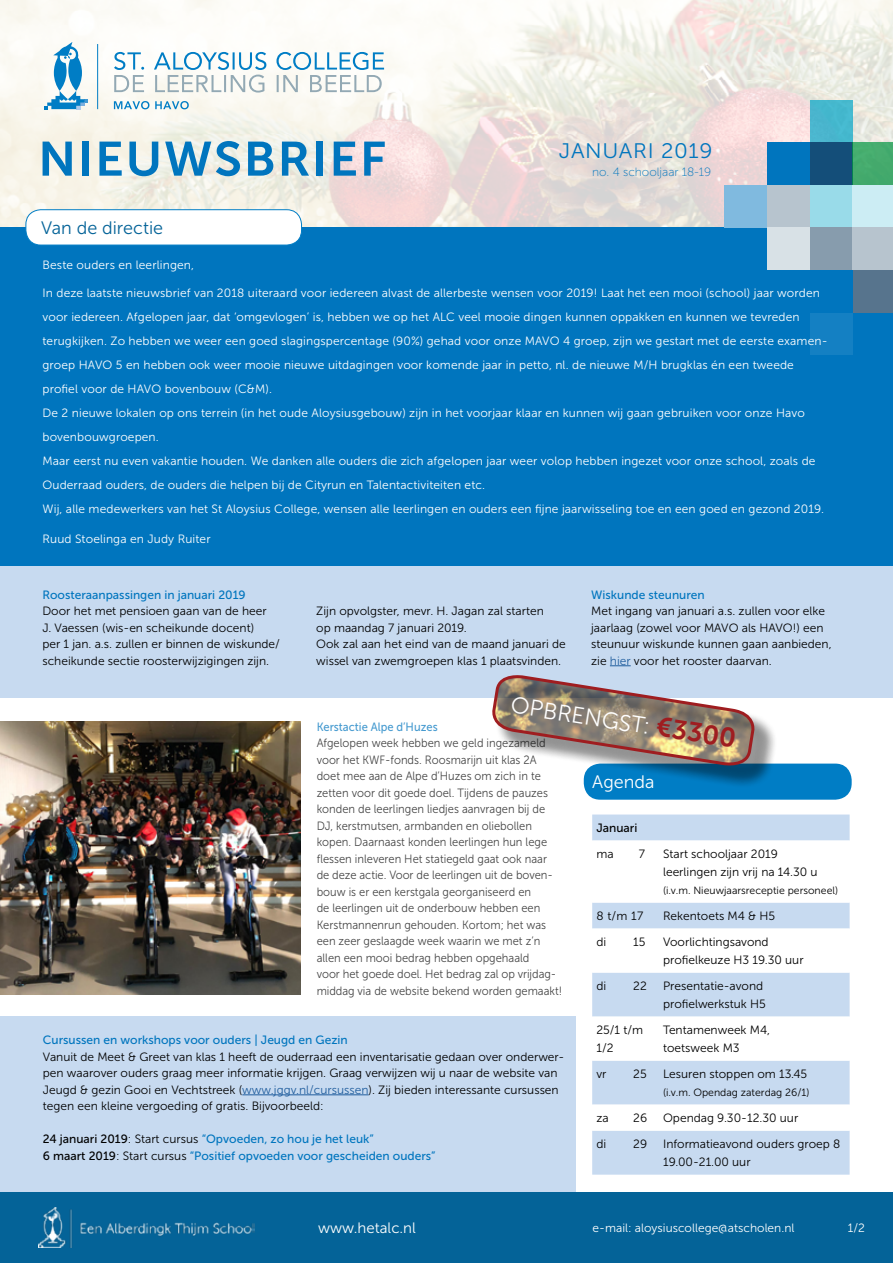
<style>
.page{position:relative;width:893px;height:1263px;background:#fff}
.page>*{position:absolute;margin:0;border:0;box-sizing:border-box;transform-origin:0 0}
.t1{font:48px "Museo Sans 700";letter-spacing:.03em;color:#0075be;scale:1.05 1}
.t2{font:22.95px "Museo Sans 300";color:#fff}
.t3{font:21px "Museo Sans 300";letter-spacing:.03em;color:#0075be;scale:1.05 1}
.t4{font:18px "Museo Sans 300";color:#046398}
.t5{font:18px "Museo Sans 300";color:#fff}
.t6{font:15px "Museo Sans 300";color:#fff}
.t7{font:12px/24px "Museo Sans 300";letter-spacing:.01em;color:#fff}
.t8{font:12px/16.5px "Museo Sans 300";color:#000}
.t9{font:12px/16.5px "Museo Sans 300";color:#000;scale:.93 1}
.t10{font:12px/16.5px "Museo Sans 500";color:#0075be}
.t11{font:12px "Museo Sans 500";color:#0075be;scale:.93 1}
.t12{font:12px "Museo Sans 100";color:#0075be}
.t13{font:12px "Museo Sans 500";color:#000}
.t14{font:10.5px "Museo Sans 300";color:#000}
.s1{color:#215e9e}
.s2{font-family:"Museo Sans 700";font-size:26.85px;color:#9f1d20}
.s3{color:#000}
.s4{font-family:"Museo Sans 300";color:#000}
</style>
<div class="page">
<img style="left:0;top:0;width:893px;height:227px">
<div style="left:0;top:544px;width:893px;height:154px;background:#c7daf0"></div>
<div style="left:0;top:1016px;width:575px;height:177px;background:#c7daf0"></div>
<div style="left:0;top:227px;width:893px;height:339px;background:#0075be"></div>
<svg style="left:44px;top:42px;width:44px;height:67px"></svg>
<hr style="left:97px;top:44px;width:1px;height:65px;background:#007dc5">
<svg style="left:114px;top:52px;width:270px;height:41px"></svg>
<svg style="left:114px;top:101px;width:35px;height:8px"></svg>
<svg style="left:155px;top:101px;width:34px;height:8px"></svg>
<div style="left:26px;top:210px;width:276px;height:35px;background:#fff;border-radius:15px"></div>
<div style="left:26px;top:209px;width:276px;height:36px;border:1px solid #007dc5;border-radius:15px"></div>
<div style="left:810px;top:100px;width:42px;height:42px;background:#47b7ce"></div>
<div style="left:810px;top:142px;width:42px;height:43px;background:#144e79"></div>
<div style="left:767px;top:142px;width:43px;height:43px;background:#0075be"></div>
<div style="left:810px;top:185px;width:42px;height:42px;background:#99dbe9"></div>
<div style="left:852px;top:185px;width:41px;height:42px;background:#ccedf4"></div>
<div style="left:810px;top:313px;width:42px;height:42px;background:#1480c3"></div>
<div style="left:852px;top:142px;width:41px;height:43px;background:#45ab6d"></div>
<div style="left:810px;top:227px;width:42px;height:43px;background:#879cad"></div>
<div style="left:852px;top:227px;width:41px;height:43px;background:#b7c4ce"></div>
<div style="left:767px;top:185px;width:43px;height:43px;background:#b7c4ce"></div>
<div style="left:767px;top:227px;width:43px;height:43px;background:#d8e1e6"></div>
<div style="left:725px;top:185px;width:42px;height:43px;background:#80badf"></div>
<div style="left:852px;top:270px;width:41px;height:43px;background:#57748d"></div>
<div style="left:592px;top:814px;width:258px;height:361px;background:#c7daf0"></div>
<svg style="left:592px;top:840px;width:258px;height:290px"></svg>
<div style="left:0;top:1193px;width:893px;height:70px;background:#046398"></div>
<img style="left:39px;top:1208px;width:215px;height:40px">
<svg style="left:610px;top:665px;width:21px;height:1px"></svg>
<div style="left:584px;top:764px;width:268px;height:36px;background:#007dc5;border-radius:16px"></div>
<hr style="left:242px;top:1094px;width:127px;height:1px;background:#215e9e">
<img style="left:0;top:722px;width:300px;height:273px">
<div style="left:496px;top:679px;width:280px;height:109px;background:#000;opacity:.75"></div>
<svg style="left:492px;top:675px;width:264px;height:92px"></svg>
<h1 class="t1" style="left:38px;top:132px;width:333px">NIEUWSBRIEF</h1>
<h3 class="t4" style="left:41px;top:218px;width:124px">Van de directie</h3>
<h3 class="t3" style="left:559px;top:140px;width:148px">JANUARI 2019</h3>
<p class="t12" style="left:592px;top:165px;width:121px">no. 4 schooljaar 18-19</p>
<p class="t7" style="left:43px;top:252px;width:153px">Beste ouders en leerlingen,</p>
<p class="t7" style="left:43px;top:281px;width:787px">In deze laatste nieuwsbrief van 2018 uiteraard voor iedereen alvast de allerbeste wensen voor 2019! Laat het een mooi (school) jaar worden voor iedereen. Afgelopen jaar, dat ‘omgevlogen’ is, hebben we op het ALC veel mooie dingen kunnen oppakken en kunnen we tevreden terugkijken. Zo hebben we weer een goed slagingspercentage (90%) gehad voor onze MAVO 4 groep, zijn we gestart met de eerste examen&shy;groep HAVO 5 en hebben ook weer mooie nieuwe uitdagingen voor komende jaar in petto, nl. de nieuwe M/H brugklas én een tweede profiel voor de HAVO bovenbouw (C&amp;M).<br>De 2 nieuwe lokalen op ons terrein (in het oude Aloysiusgebouw) zijn in het voorjaar klaar en kunnen wij gaan gebruiken voor onze Havo bovenbouwgroepen.<br>Maar eerst nu even vakantie houden. We danken alle ouders die zich afgelopen jaar weer volop hebben ingezet voor onze school, zoals de Ouderraad ouders, de ouders die helpen bij de Cityrun en Talentactiviteiten etc.<br>Wij, alle medewerkers van het St Aloysius College, wensen alle leerlingen en ouders een fijne jaarwisseling toe en een goed en gezond 2019.</p>
<p class="t7" style="left:43px;top:526px;width:170px">Ruud Stoelinga en Judy Ruiter</p>
<p class="t10" style="left:42px;top:586px;width:205px">Roosteraanpassingen in januari 2019</p>
<p class="t8" style="left:42px;top:603px;width:239px">Door het met pensioen gaan van de heer<br>J. Vaessen (wis-en scheikunde docent)<br>per 1 jan. a.s. zullen er binnen de wiskunde/ scheikunde sectie roosterwijzigingen zijn.</p>
<p class="t8" style="left:316px;top:603px;width:251px">Zijn opvolgster, mevr. H. Jagan zal starten<br>op maandag 7 januari 2019.<br>Ook zal aan het eind van de maand januari de wissel van zwemgroepen klas 1 plaatsvinden.</p>
<p class="t10" style="left:591px;top:586px;width:115px">Wiskunde steunuren</p>
<p class="t8" style="left:591px;top:603px;width:242px">Met ingang van januari a.s. zullen voor elke jaarlaag (zowel voor MAVO als HAVO!) een steunuur wiskunde kunnen gaan aanbieden, zie <span class="s1">hier</span> voor het rooster daarvan.</p>
<h2 class="t2" style="left:513px;top:692px;width:229px;rotate:9deg">OPBRENGST: <span class="s2">€3300</span></h2>
<p class="t11" style="left:317px;top:720px;width:132px">Kerstactie Alpe d’Huzes</p>
<p class="t9" style="left:317px;top:735px;width:266px">Afgelopen week hebben we geld ingezameld voor het KWF-fonds. Roosmarijn uit klas 2A doet mee aan de Alpe d’Huzes om zich in te zetten voor dit goede doel. Tijdens de pauzes konden de leerlingen liedjes aanvragen bij de DJ, kerstmutsen, armbanden en oliebollen kopen. Daarnaast konden leerlingen hun lege flessen inleveren Het statiegeld gaat ook naar de deze actie. Voor de leerlingen uit de boven&shy;bouw is er een kerstgala georganiseerd en<br>de leerlingen uit de onderbouw hebben een Kerstmannenrun gehouden. Kortom; het was een zeer geslaagde week waarin we met z’n allen een mooi bedrag hebben opgehaald<br>voor het goede doel. Het bedrag zal op vrijdag&shy;middag via de website bekend worden gemaakt!</p>
<h3 class="t5" style="left:592px;top:772px;width:64px">Agenda</h3>
<p class="t13" style="left:596px;top:821px;width:43px">Januari</p>
<p class="t8" style="left:596px;top:846px;width:19px">ma</p>
<p class="t8" style="left:639px;top:846px;width:8px">7</p>
<p class="t8" style="left:663px;top:845px;width:156px;line-height:18px">Start schooljaar 2019 leerlingen zijn vrij na 14.30 u</p>
<p class="t14" style="left:663px;top:885px;width:177px">(i.v.m. Nieuwjaarsreceptie personeel)</p>
<p class="t8" style="left:596px;top:908px;width:48px">8 t/m 17</p>
<p class="t8" style="left:663px;top:908px;width:114px">Rekentoets M4 &amp; H5</p>
<p class="t8" style="left:596px;top:934px;width:11px">di</p>
<p class="t8" style="left:633px;top:934px;width:14px">15</p>
<p class="t8" style="left:663px;top:933px;width:142px;line-height:18px">Voorlichtingsavond profielkeuze H3 19.30 uur</p>
<p class="t8" style="left:596px;top:978px;width:11px">di</p>
<p class="t8" style="left:633px;top:978px;width:15px">22</p>
<p class="t8" style="left:663px;top:977px;width:104px;line-height:18px">Presentatie-avond profielwerkstuk H5</p>
<p class="t8" style="left:596px;top:1021px;width:48px;line-height:18px">25/1 t/m<br>1/2</p>
<p class="t8" style="left:663px;top:1021px;width:108px;line-height:18px">Tentamenweek M4, toetsweek M3</p>
<p class="t8" style="left:596px;top:1066px;width:12px">vr</p>
<p class="t8" style="left:633px;top:1066px;width:15px">25</p>
<p class="t8" style="left:663px;top:1066px;width:146px">Lesuren stoppen om 13.45</p>
<p class="t14" style="left:663px;top:1087px;width:148px">(i.v.m. Opendag zaterdag 26/1)</p>
<p class="t8" style="left:596px;top:1110px;width:14px">za</p>
<p class="t8" style="left:633px;top:1110px;width:15px">26</p>
<p class="t8" style="left:663px;top:1110px;width:137px">Opendag 9.30-12.30 uur</p>
<p class="t8" style="left:596px;top:1136px;width:11px">di</p>
<p class="t8" style="left:633px;top:1136px;width:15px">29</p>
<p class="t8" style="left:663px;top:1135px;width:179px;line-height:18px">Informatieavond ouders groep 8<br>19.00-21.00 uur</p>
<p class="t10" style="left:43px;top:1032px;width:306px">Cursussen en workshops voor ouders | Jeugd en Gezin</p>
<p class="t8" style="left:43px;top:1048px;width:523px">Vanuit de Meet &amp; Greet van klas 1 heeft de ouderraad een inventarisatie gedaan over onderwer&shy;pen waarover ouders graag meer informatie krijgen. Graag verwijzen wij u naar de website van Jeugd &amp; gezin Gooi en Vechtstreek (<span class="s1">www.jggv.nl/cursussen</span>). Zij bieden interessante cursussen tegen een kleine vergoeding of gratis. Bijvoorbeeld:</p>
<p class="t10" style="left:43px;top:1131px;width:394px"><span class="s3">24 januari 2019</span><span class="s4">: Start cursus</span> “Opvoeden, zo hou je het leuk”<br><span class="s3">6 maart 2019</span><span class="s4">: Start cursus</span> “Positief opvoeden voor gescheiden ouders”</p>
<p class="t6" style="left:318px;top:1220px;width:99px">www.hetalc.nl</p>
<p class="t7" style="left:593px;top:1215px;width:203px">e-mail: aloysiuscollege@atscholen.nl</p>
<p class="t7" style="left:848px;top:1215px;width:19px">1/2</p>
</div>
